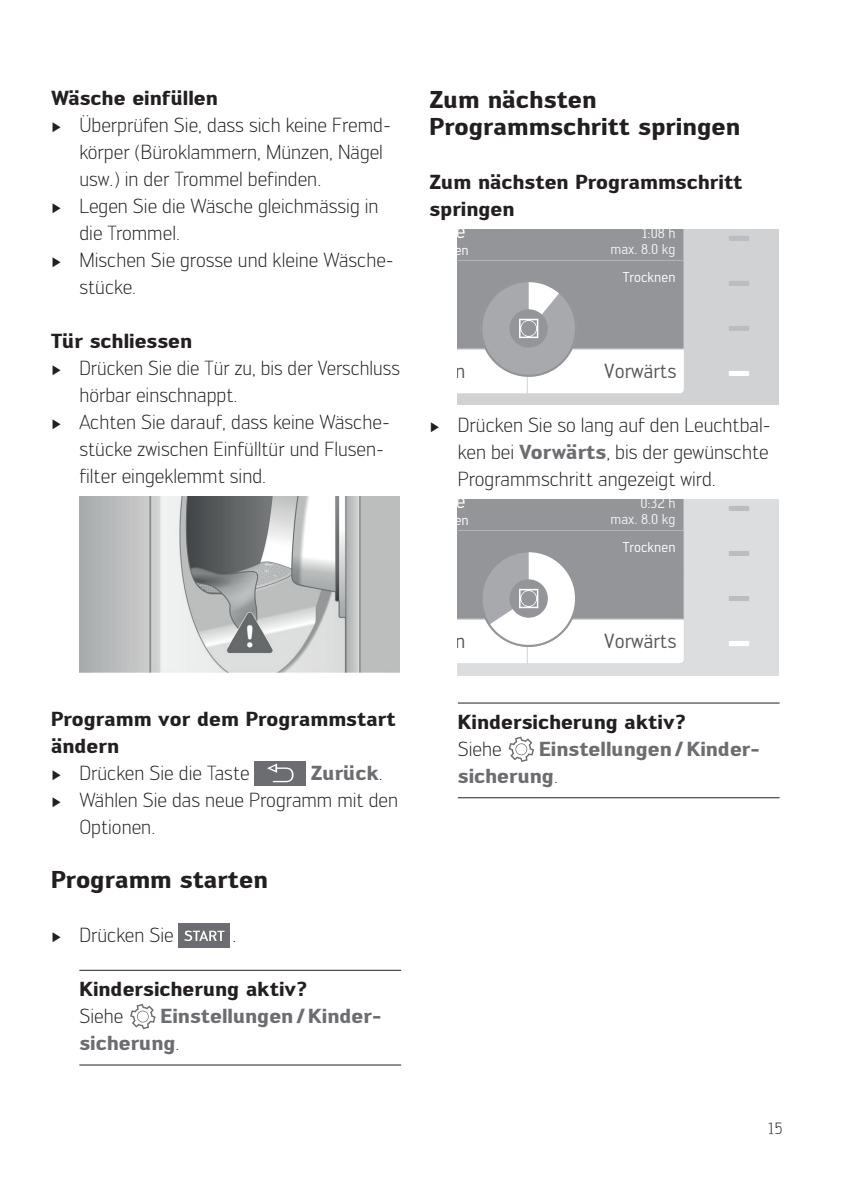
<style>
.page{position:relative;width:842px;height:1191px;background:#fff}
.page>*{position:absolute;margin:0;border:0;box-sizing:border-box;transform-origin:0 0}
.t1{font:700 24px/27px "Engel";color:#231f20}
.t2{font:300 20px/27px "Engel";color:#231f20;text-align:justify}
.t3{font:700 20px/27px "Engel";color:#231f20}
.t4{font:700 20px/27px "Engel";color:#6c6d70}
.t5{font:20px "Engel";color:#57585a}
.t6{font:300 16px "Engel";color:#231f20}
.t7{font:14px/16.4px "Engel";color:#f2f3f4;text-align:right}
.t8{font:14px "Engel";color:#fff}
.s1{font-family:"Century";font-weight:400;font-size:14px}
.s2{font-weight:700;color:#6c6d70}
.s3{font-weight:300}
.s4{font-weight:300;color:#231f20}
</style>
<div class="page">
<hr style="left:79px;top:969px;width:322px;height:1px;background:#231f20">
<hr style="left:79px;top:1064px;width:322px;height:1px;background:#231f20">
<img style="left:79px;top:496px;width:321px;height:176px">
<div style="left:255px;top:761px;width:51px;height:25px;background:#6c6d70"></div>
<svg style="left:267px;top:763px;width:27px;height:19px"></svg>
<div style="left:179px;top:923px;width:51px;height:25px;background:#6c6d70"></div>
<svg style="left:184px;top:930px;width:40px;height:11px"></svg>
<svg style="left:130px;top:1003px;width:26px;height:26px"></svg>
<hr style="left:458px;top:702px;width:322px;height:1px;background:#231f20">
<hr style="left:458px;top:797px;width:322px;height:1px;background:#231f20">
<div style="left:458px;top:229px;width:320px;height:176px;background:#d1d2d4"></div>
<div style="left:729px;top:371px;width:20px;height:5px;background:#fff"></div>
<div style="left:729px;top:236px;width:20px;height:5px;background:#bcbdc0"></div>
<div style="left:729px;top:281px;width:20px;height:5px;background:#bcbdc0"></div>
<div style="left:729px;top:326px;width:20px;height:5px;background:#bcbdc0"></div>
<div style="left:458px;top:229px;width:230px;height:169px;background:#d1d2d4"></div>
<svg style="left:458px;top:229px;width:226px;height:165px;background:#b0b1b4"></svg>
<div style="left:458px;top:499px;width:320px;height:176px;background:#dcdddf"></div>
<div style="left:729px;top:641px;width:20px;height:5px;background:#fff"></div>
<div style="left:729px;top:506px;width:20px;height:5px;background:#bcbdc0"></div>
<div style="left:729px;top:551px;width:20px;height:5px;background:#bcbdc0"></div>
<div style="left:729px;top:596px;width:20px;height:5px;background:#bcbdc0"></div>
<div style="left:458px;top:499px;width:230px;height:169px;background:#dcdddf"></div>
<svg style="left:458px;top:499px;width:226px;height:164px;background:#b7b8ba"></svg>
<svg style="left:509px;top:736px;width:25px;height:26px"></svg>
<p class="t3" style="left:51px;top:84px;width:168px">Wäsche einfüllen</p>
<p class="t2" style="left:51px;top:111px;width:342px"><span class="s1">►</span> Überprüfen Sie, dass sich keine Fremd-</p>
<p class="t2" style="left:79px;top:138px;width:305px">körper (Büro klammern, Münzen, Nägel</p>
<p class="t2" style="left:79px;top:165px;width:243px">usw.) in der Trommel befinden.</p>
<p class="t2" style="left:51px;top:192px;width:329px"><span class="s1">►</span> Legen Sie die Wäsche gleichmässig in</p>
<p class="t2" style="left:79px;top:219px;width:102px">die Trommel.</p>
<p class="t2" style="left:51px;top:246px;width:344px"><span class="s1">►</span> Mischen Sie grosse und kleine Wäsche-</p>
<p class="t2" style="left:79px;top:273px;width:58px">stücke.</p>
<p class="t3" style="left:51px;top:327px;width:143px">Tür schliessen</p>
<p class="t2" style="left:51px;top:354px;width:350px"><span class="s1">►</span> Drücken Sie die Tür zu, bis der Verschluss</p>
<p class="t2" style="left:79px;top:381px;width:160px">hörbar einschnappt.</p>
<p class="t2" style="left:51px;top:408px;width:340px"><span class="s1">►</span> Achten Sie darauf, dass keine Wäsche-</p>
<p class="t2" style="left:79px;top:435px;width:306px">stücke zwischen Einfülltür und Flusen-</p>
<p class="t2" style="left:79px;top:462px;width:188px">filter eingeklemmt sind.</p>
<p class="t1" style="left:429px;top:86px;width:312px">Zum nächsten<br>Programmschritt springen</p>
<p class="t3" style="left:429px;top:168px;width:315px">Zum nächsten Programmschritt springen</p>
<p class="t7" style="left:610px;top:224px;width:66px">1:08 h<br>max. 8.0 kg</p>
<p class="t8" style="left:623px;top:269px;width:54px">Trocknen</p>
<p class="t5" style="left:604px;top:359px;width:74px">Vorwärts</p>
<p class="t2" style="left:458px;top:411px;width:314px;text-indent:-28px"><span class="s1">►</span> Drücken Sie so lang auf den Leuchtbal&shy;ken bei <span class="s2">Vorwärts</span>, bis der gewünschte Programmschritt angezeigt wird.</p>
<p class="t7" style="left:610px;top:494px;width:66px">0:32 h max. 8.0 kg</p>
<p class="t8" style="left:623px;top:539px;width:54px">Trocknen</p>
<p class="t3" style="left:51px;top:705px;width:346px">Programm vor dem Programmstart ändern<br><span class="s1">►</span> <span class="s3">Drücken Sie die Taste</span></p>
<p class="t4" style="left:311px;top:759px;width:74px">Zurück<span class="s4">.</span></p>
<p class="t2" style="left:51px;top:786px;width:349px"><span class="s1">►</span> Wählen Sie das neue Programm mit den</p>
<p class="t2" style="left:79px;top:813px;width:77px">Optionen.</p>
<p class="t1" style="left:51px;top:866px;width:218px">Programm starten</p>
<p class="t2" style="left:51px;top:921px;width:124px"><span class="s1">►</span> Drücken Sie</p>
<p class="t2" style="left:232px;top:921px;width:5px">.</p>
<p class="t3" style="left:79px;top:975px;width:230px">Kindersicherung aktiv?</p>
<p class="t2" style="left:79px;top:1002px;width:45px">Siehe</p>
<p class="t4" style="left:79px;top:1002px;width:304px;text-indent:81px">Einstellungen / Kinder&shy;sicherung<span class="s4">.</span></p>
<p class="t5" style="left:604px;top:629px;width:74px">Vorwärts</p>
<p class="t3" style="left:458px;top:708px;width:230px">Kindersicherung aktiv?</p>
<p class="t2" style="left:458px;top:735px;width:45px">Siehe</p>
<p class="t4" style="left:458px;top:735px;width:304px;text-indent:81px">Einstellungen / Kinder&shy;sicherung<span class="s4">.</span></p>
<p class="t6" style="left:768px;top:1119px;width:16px">15</p>
</div>
